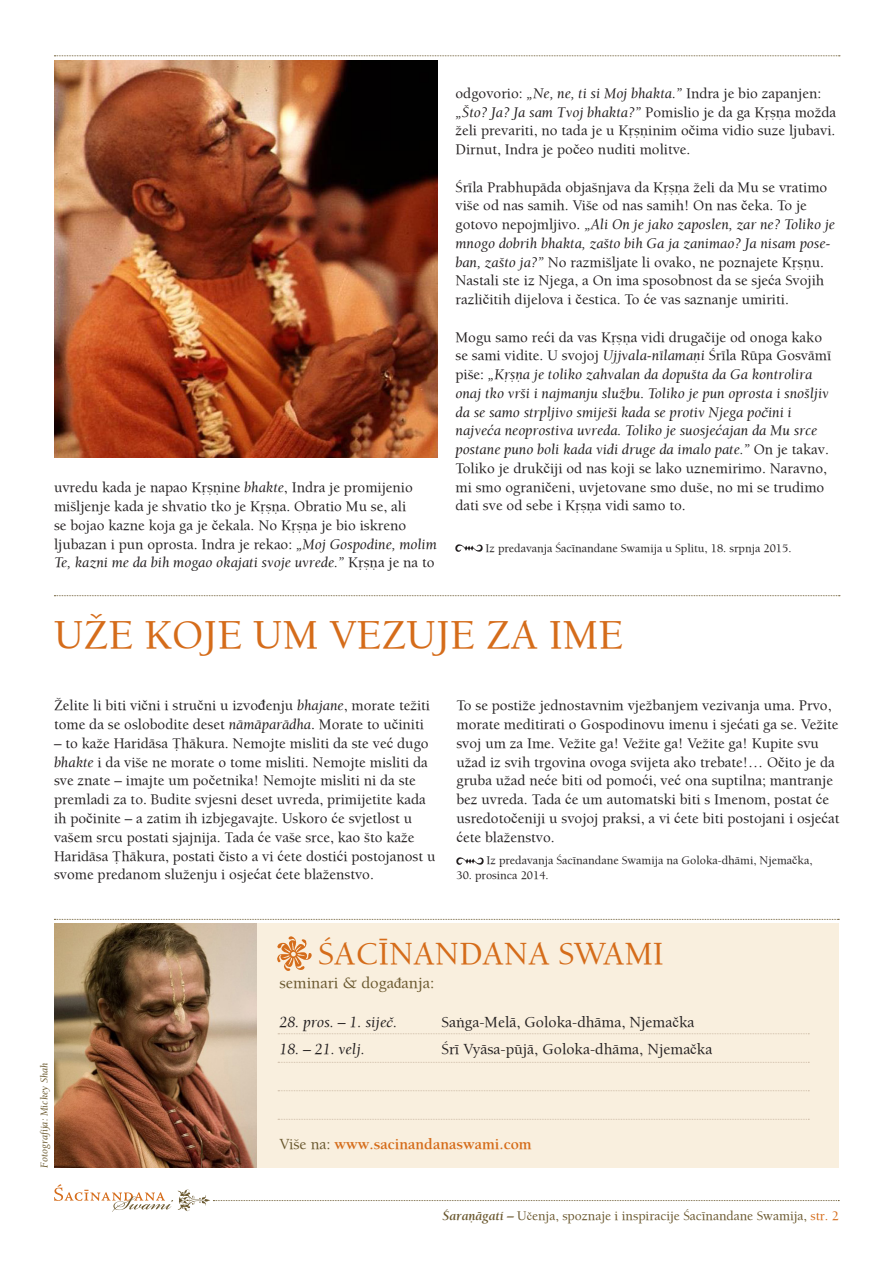
<style>
.page{position:relative;width:893px;height:1263px;background:#fff}
.page>*{position:absolute;margin:0;border:0;box-sizing:border-box;transform-origin:0 0}
.t1{font:42px "Balaram";color:#d56c1a}
.t2{font:33px "Balaram";color:#d56c1a}
.t3{font:16.5px "Balaram";color:#69572d}
.t4{font:15.75px "Balaram";color:#231f20}
.t5{font:700 15.75px "Balaram";color:#d56c1a}
.t6{font:italic 15.75px "Balaram";color:#231f20}
.t7{font:15px/18.8px "Balaram";color:#231f20}
.t8{font:italic 15px/18.8px "Balaram";color:#231f20}
.t9{font:13.5px "Balaram";color:#69572d}
.t10{font:12px "Balaram";color:#231f20}
.t11{font:italic 10.5px "Balaram";color:#69572d}
.s1{font-style:italic}
.s2{font-family:"Times New Roman"}
.s3{font-style:normal}
.s4{font-family:"Times New Roman";font-style:normal}
.s5{font-family:"Times New Roman";font-size:15px}
.s6{font-weight:400;color:#69572d}
.s7{font-weight:700;font-style:italic}
.s8{font-family:"Times New Roman";font-size:12px}
.s9{color:#d56c1a}
</style>
<div class="page">
<svg style="left:54px;top:1184px;width:785px;height:28px"></svg>
<div style="left:253px;top:924px;width:586px;height:244px;background:#f9efde"></div>
<img style="left:54px;top:924px;width:202px;height:244px">
<svg style="left:54px;top:919px;width:785px;height:1px"></svg>
<svg style="left:278px;top:1062px;width:531px;height:1px"></svg>
<svg style="left:278px;top:1033px;width:531px;height:1px"></svg>
<svg style="left:278px;top:1090px;width:531px;height:1px"></svg>
<svg style="left:278px;top:1119px;width:531px;height:1px"></svg>
<img style="left:277px;top:936px;width:34px;height:34px">
<svg style="left:54px;top:55px;width:786px;height:1px"></svg>
<svg style="left:54px;top:595px;width:786px;height:1px"></svg>
<img style="left:455px;top:544px;width:27px;height:8px">
<img style="left:54px;top:61px;width:383px;height:396px">
<img style="left:456px;top:857px;width:27px;height:7px">
<p class="t7" style="left:54px;top:478px;width:384px">uvredu kada je napao Kåñëine <span class="s1">bhakte</span>, Indra je promijenio mišljenje kada je shvatio tko je Kåñëa. Obratio Mu se, ali<br>se bojao kazne koja ga je <span class="s2">č</span>ekala. No Kåñëa je bio iskreno ljubazan i pun oprosta. Indra je rekao: <span class="s1">„Moj Gospodine, molim Te, kazni me da bih mogao okajati svoje uvrede.”</span> Kåñëa je na to</p>
<p class="t7" style="left:455px;top:83px;width:382px">odgovorio: <span class="s1">„Ne, ne, ti si Moj bhakta.”</span> Indra je bio zapanjen: <span class="s1">„Što? Ja? Ja sam Tvoj bhakta?”</span> Pomislio je da ga Kåñëa možda želi prevariti, no tada je u Kåñëinim o<span class="s2">č</span>ima vidio suze ljubavi.<br>Dirnut, Indra je po<span class="s2">č</span>eo nuditi molitve.</p>
<p class="t7" style="left:455px;top:177px;width:381px">Çréla Prabhupäda objašnjava da Kåñëa želi da Mu se vratimo više od nas samih. Više od nas samih! On nas <span class="s2">č</span>eka. To je gotovo nepojmljivo. <span class="s1">„Ali On je jako zaposlen, zar ne? Toliko je mnogo dobrih bhakta, zašto bih Ga ja zanimao? Ja nisam pose&shy;ban, zašto ja?”</span> No razmišljate li ovako, ne poznajete Kåñëu.<br>Nastali ste iz Njega, a On ima sposobnost da se sje<span class="s2">ć</span>a Svojih razli<span class="s2">č</span>itih dijelova i <span class="s2">č</span>estica. To <span class="s2">ć</span>e vas saznanje umiriti.</p>
<p class="t8" style="left:455px;top:327px;width:377px"><span class="s3">Mogu samo re</span><span class="s4">ć</span><span class="s3">i da vas Kåñëa vidi druga</span><span class="s4">č</span><span class="s3">ije od onoga kako se sami vidite. U svojoj</span> Ujjvala-nélamaëi <span class="s3">Çréla Rüpa Gosvämé piše:</span> „Kåñëa je toliko zahvalan da dopušta da Ga kontrolira onaj tko vrši i najmanju službu. Toliko je pun oprosta i snošljiv da se samo strpljivo smiješi kada se protiv Njega po<span class="s2">č</span>ini i najve<span class="s2">ć</span>a neoprostiva uvreda. Toliko je suosje<span class="s2">ć</span>ajan da Mu srce postane puno boli kada vidi druge da imalo pate.” <span class="s3">On je takav.<br>Toliko je druk</span><span class="s4">č</span><span class="s3">iji od nas koji se lako uznemirimo. Naravno, mi smo ograni</span><span class="s4">č</span><span class="s3">eni, uvjetovane smo duše, no mi se trudimo dati sve od sebe i Kåñëa vidi samo to.</span></p>
<p class="t10" style="left:486px;top:540px;width:307px">Iz predavanja Çacénandane Swamija u Splitu, 18. srpnja 2015.</p>
<p class="t1" style="left:54px;top:609px;width:571px">UŽE KOJE UM VEZUJE ZA IME</p>
<p class="t7" style="left:54px;top:696px;width:378px">Želite li biti vi<span class="s2">č</span>ni i stru<span class="s2">č</span>ni u izvo<span class="s2">đ</span>enju <span class="s1">bhajane</span>, morate težiti tome da se oslobodite deset <span class="s1">nämäparädha</span>. Morate to u<span class="s2">č</span>initi</p>
<p class="t7" style="left:54px;top:733px;width:383px">– to kaže Haridäsa Öhäkura. Nemojte misliti da ste ve<span class="s2">ć</span> dugo <span class="s1">bhakte</span> i da više ne morate o tome misliti. Nemojte misliti da sve znate – imajte um po<span class="s2">č</span>etnika! Nemojte misliti ni da ste premladi za to. Budite svjesni deset uvreda, primijetite kada ih po<span class="s2">č</span>inite – a zatim ih izbjegavajte. Uskoro <span class="s2">ć</span>e svjetlost u vašem srcu postati sjajnija. Tada <span class="s2">ć</span>e vaše srce, kao što kaže Haridäsa Öhäkura, postati <span class="s2">č</span>isto a vi <span class="s2">ć</span>ete dosti<span class="s2">ć</span>i postojanost u svome predanom služenju i osje<span class="s2">ć</span>at <span class="s2">ć</span>ete blaženstvo.</p>
<p class="t7" style="left:456px;top:696px;width:385px">To se postiže jednostavnim vježbanjem vezivanja uma. Prvo, morate meditirati o Gospodinovu imenu i sje<span class="s2">ć</span>ati ga se. Vežite svoj um za Ime. Vežite ga! Vežite ga! Vežite ga! Kupite svu užad iz svih trgovina ovoga svijeta ako trebate!… O<span class="s2">č</span>ito je da gruba užad ne<span class="s2">ć</span>e biti od pomo<span class="s2">ć</span>i, ve<span class="s2">ć</span> ona suptilna; mantranje bez uvreda. Tada <span class="s2">ć</span>e um automatski biti s Imenom, postat <span class="s2">ć</span>e usredoto<span class="s2">č</span>eniji u svojoj praksi, a vi <span class="s2">ć</span>ete biti postojani i osje<span class="s2">ć</span>at <span class="s2">ć</span>ete blaženstvo.</p>
<p class="t10" style="left:487px;top:853px;width:327px">Iz predavanja Çacénandane Swamija na Goloka-dhämi, Njema<span class="s2">č</span>ka,</p>
<p class="t10" style="left:456px;top:868px;width:94px">30. prosinca 2014.</p>
<p class="t11" style="left:38px;top:1168px;width:107px;rotate:-90deg">Fotografija: Mickey Shah</p>
<p class="t2" style="left:318px;top:933px;width:347px">ÇACÉNANDANA SWAMI</p>
<p class="t3" style="left:279px;top:972px;width:156px">seminari &amp; doga<span class="s5">đ</span>anja:</p>
<p class="t6" style="left:279px;top:1012px;width:119px">28. pros. – 1. sije<span class="s5">č</span>.</p>
<p class="t4" style="left:441px;top:1012px;width:254px">Saìga-Melä, Goloka-dhäma, Njema<span class="s5">č</span>ka</p>
<p class="t6" style="left:279px;top:1039px;width:87px">18. – 21. velj.</p>
<p class="t4" style="left:442px;top:1039px;width:272px">Çré Vyäsa-püjä, Goloka-dhäma, Njema<span class="s5">č</span>ka</p>
<p class="t5" style="left:279px;top:1134px;width:254px"><span class="s6">Više na:</span> www.sacinandanaswami.com</p>
<p class="t9" style="left:442px;top:1207px;width:398px"><span class="s7">Çaraëägatí –</span> U<span class="s8">č</span>enja, spoznaje i inspiracije Çacénandane Swamija, <span class="s9">str. 2</span></p>
</div>
